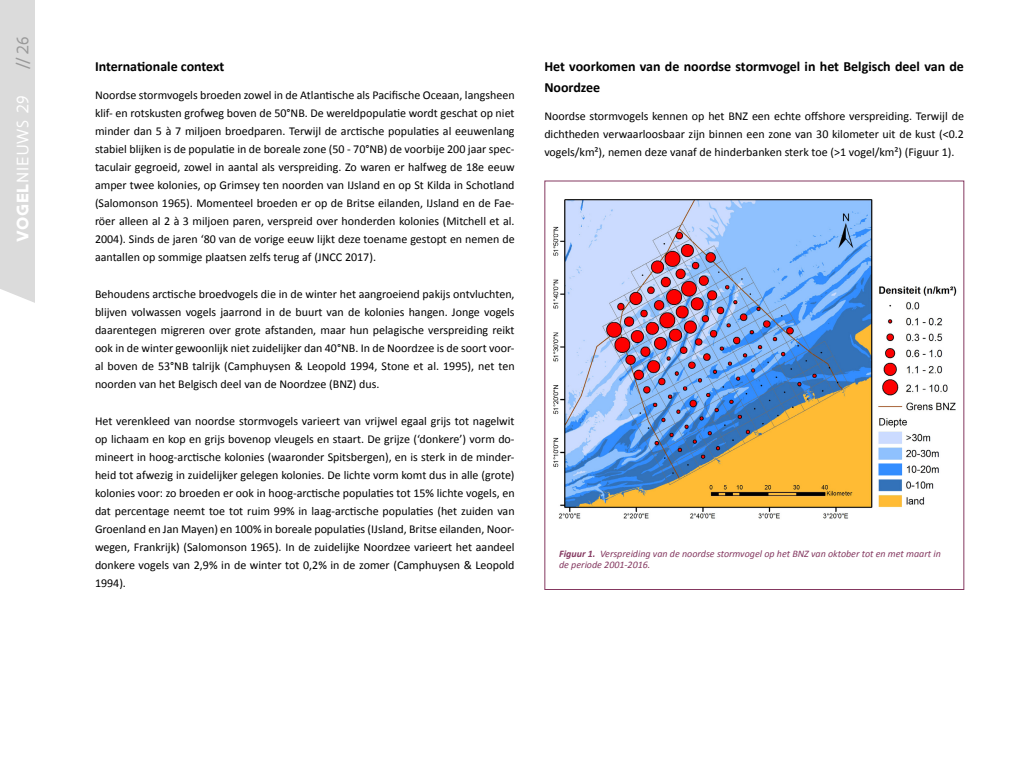
<style>
.page{position:relative;width:1024px;height:768px;background:#fff}
.page>*{position:absolute;margin:0;border:0;box-sizing:border-box;transform-origin:0 0}
.t1{font:18px "Flanders Art Sans";letter-spacing:.05em;color:#fff}
.t2{font:18px "Flanders Art Sans";color:#999}
.SUBTITEL1{font:700 14px/21px "Calibri";color:#000}
.BODY{font:12px/18px "Calibri";color:#000;text-align:justify}
.t3{font:italic 10px/11.5px "Calibri";color:#843860}
.s1{font-weight:700}
</style>
<div class="page">
<div style="left:0;top:0;width:35px;height:303px;background:#dbdbdb"></div>
<img style="left:553px;top:199px;width:404px;height:320px">
<h1 class="t2" style="left:12px;top:70px;width:35px;rotate:-90deg">// 26</h1>
<h1 class="t1" style="left:12px;top:242px;width:149px;rotate:-90deg"><span class="s1">VOGEL</span>NIEUWS 29</h1>
<p class="SUBTITEL1" style="left:95px;top:55px;width:131px">Internationale context</p>
<p class="BODY" style="left:95px;top:86px;width:421px">Noordse stormvogels broeden zowel in de Atlantische als Pacifische Oceaan, langsheen klif- en rotskusten grofweg boven de 50°NB. De wereldpopulatie wordt geschat op niet minder dan 5 à 7 miljoen broedparen. Terwijl de arctische populaties al eeuwenlang stabiel blijken is de populatie in de boreale zone (50 - 70°NB) de voorbije 200 jaar spec&shy;taculair gegroeid, zowel in aantal als verspreiding. Zo waren er halfweg de 18e eeuw amper twee kolonies, op Grimsey ten noorden van IJsland en op St Kilda in Schotland (Salomonson 1965). Momenteel broeden er op de Britse eilanden, IJsland en de Fae&shy;röer alleen al 2 à 3 miljoen paren, verspreid over honderden kolonies (Mitchell et al.<br>2004). Sinds de jaren ‘80 van de vorige eeuw lijkt deze toename gestopt en nemen de aantallen op sommige plaatsen zelfs terug af (JNCC 2017).</p>
<p class="BODY" style="left:95px;top:285px;width:421px">Behoudens arctische broedvogels die in de winter het aangroeiend pakijs ontvluchten, blijven volwassen vogels jaarrond in de buurt van de kolonies hangen. Jonge vogels daarentegen migreren over grote afstanden, maar hun pelagische verspreiding reikt ook in de winter gewoonlijk niet zuidelijker dan 40°NB. In de Noordzee is de soort voor&shy;al boven de 53°NB talrijk (Camphuysen &amp; Leopold 1994, Stone et al. 1995), net ten noorden van het Belgisch deel van de Noordzee (BNZ) dus.</p>
<p class="BODY" style="left:95px;top:412px;width:421px">Het verenkleed van noordse stormvogels varieert van vrijwel egaal grijs tot nagelwit op lichaam en kop en grijs bovenop vleugels en staart. De grijze (‘donkere’) vorm do&shy;mineert in hoog-arctische kolonies (waaronder Spitsbergen), en is sterk in de minder&shy;heid tot afwezig in zuidelijker gelegen kolonies. De lichte vorm komt dus in alle (grote) kolonies voor: zo broeden er ook in hoog-arctische populaties tot 15% lichte vogels, en dat percentage neemt toe tot ruim 99% in laag-arctische populaties (het zuiden van Groenland en Jan Mayen) en 100% in boreale populaties (IJsland, Britse eilanden, Noor&shy;wegen, Frankrijk) (Salomonson 1965). In de zuidelijke Noordzee varieert het aandeel donkere vogels van 2,9% in de winter tot 0,2% in de zomer (Camphuysen &amp; Leopold 1994).</p>
<p class="SUBTITEL1" style="left:544px;top:55px;width:421px">Het voorkomen van de noordse stormvogel in het Belgisch deel van de<br>Noordzee</p>
<p class="BODY" style="left:544px;top:107px;width:421px">Noordse stormvogels kennen op het BNZ een echte offshore verspreiding. Terwijl de dichtheden verwaarloosbaar zijn binnen een zone van 30 kilometer uit de kust (&lt;0.2 vogels/km²), nemen deze vanaf de hinderbanken sterk toe (&gt;1 vogel/km²) (Figuur 1).</p>
<p class="t3" style="left:559px;top:547px;width:383px"><span class="s1">Figuur 1.</span> Verspreiding van de noordse stormvogel op het BNZ van oktober tot en met maart in de periode 2001-2016.</p>
</div>
